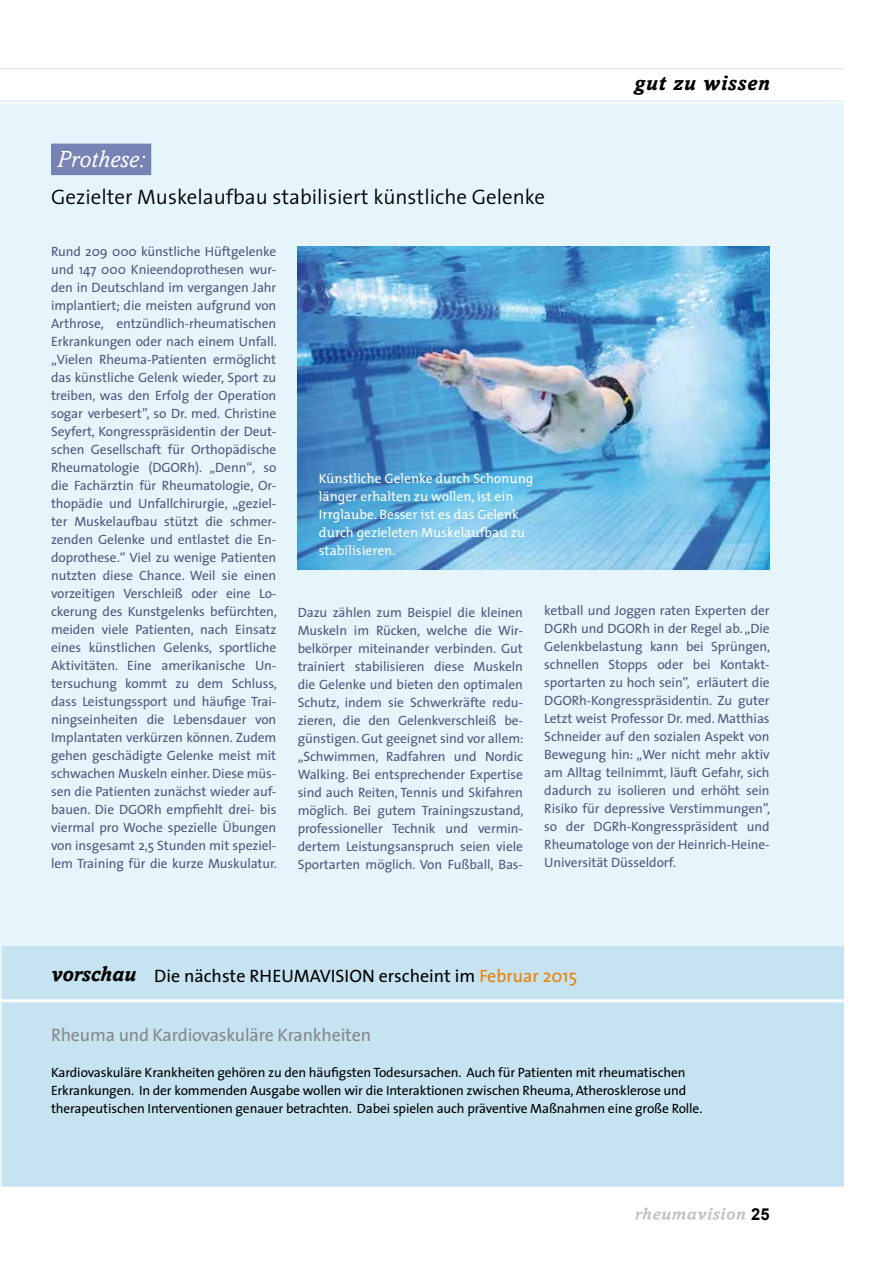
<style>
.page{position:relative;width:893px;height:1263px;background:#fff}
.page>*{position:absolute;margin:0;border:0;box-sizing:border-box;transform-origin:0 0}
.t1{font:italic 24px "Amasis";letter-spacing:.01em;color:#fff}
.t2{font:300 21px "The Sans";color:#000}
.t3{font:italic 700 21px "Amasis";letter-spacing:.04em;color:#000}
.t4{font:18px "The Sans";color:#000}
.t5{font:18px "The Sans";letter-spacing:-.01em;color:#87888a}
.t6{font:700 16.5px "Arial";color:#000}
.t7{font:13.5px/18px "The Sans";letter-spacing:-.005em;color:#4d5a7d;text-align:justify}
.t8{font:13.5px/18px "The Sans";letter-spacing:-.01em;color:#000}
.t9{font:13.5px/18px "The Mix";color:#fff}
.s1{font-family:"Amasis";font-weight:700;font-style:italic;font-size:21px}
.s2{color:#ee7f00}
</style>
<div class="page">
<svg style="left:635px;top:1207px;width:110px;height:13px"></svg>
<div style="left:0;top:91px;width:844px;height:1095px;background:#e6f5fc"></div>
<hr style="left:0;top:102px;width:844px;height:2px;background:#fff">
<hr style="left:0;top:68px;width:844px;height:2px;background:#e9e9ea">
<div style="left:0;top:72px;width:844px;height:27px;background:#fff"></div>
<div style="left:2px;top:946px;width:842px;height:240px;background:#c5e3f0"></div>
<div style="left:51px;top:144px;width:100px;height:31px;background:#7783b4"></div>
<img style="left:298px;top:247px;width:472px;height:323px">
<hr style="left:0;top:999px;width:844px;height:3px;background:#fff">
<h1 class="t1" style="left:57px;top:145px;width:89px">Prothese:</h1>
<h2 class="t2" style="left:51px;top:179px;width:496px">Gezielter Muskelaufbau stabilisiert künstliche Gelenke</h2>
<h2 class="t3" style="left:634px;top:71px;width:137px">gut zu wissen</h2>
<p class="t7" style="left:51px;top:242px;width:228px">Rund 209 000 künstliche Hüftgelenke und 147 000 Knieendoprothesen wur&shy;den in Deutschland im vergangen Jahr implantiert; die meisten aufgrund von Arthrose, entzündlich-rheumatischen Erkrankungen oder nach einem Unfall. „Vielen Rheuma-Patienten ermöglicht das künstliche Gelenk wieder, Sport zu treiben, was den Erfolg der Operation sogar verbesert”, so Dr. med. Christine Seyfert, Kongresspräsidentin der Deut&shy;schen Gesellschaft für Orthopädische Rheumatologie (DGORh). „Denn“, so die Fachärztin für Rheumatologie, Or&shy;thopädie und Unfallchirurgie, „geziel&shy;ter Muskelaufbau stützt die schmer&shy;zenden Gelenke und entlastet die En&shy;doprothese.“ Viel zu wenige Patienten nutzten diese Chance. Weil sie einen vorzeitigen Verschleiß oder eine Lo&shy;ckerung des Kunstgelenks befürchten, meiden viele Patienten, nach Einsatz eines künstlichen Gelenks, sportliche Aktivitäten. Eine amerikanische Un&shy;tersuchung kommt zu dem Schluss, dass Leistungssport und häufige Trai&shy;ningseinheiten die Lebensdauer von Implantaten verkürzen können. Zudem gehen geschädigte Gelenke meist mit schwachen Muskeln einher. Diese müs&shy;sen die Patienten zunächst wieder auf&shy;bauen. Die DGORh empfiehlt drei- bis viermal pro Woche spezielle Übungen von insgesamt 2,5 Stunden mit speziel&shy;lem Training für die kurze Muskulatur.</p>
<p class="t9" style="left:319px;top:469px;width:216px">Künstliche Gelenke durch Schonung länger erhalten zu wollen, ist ein<br>Irrglaube. Besser ist es das Gelenk durch gezieleten Muskelaufbau zu stabilisieren.</p>
<p class="t7" style="left:298px;top:603px;width:228px">Dazu zählen zum Beispiel die kleinen Muskeln im Rücken, welche die Wir&shy;belkörper miteinander verbinden. Gut trainiert stabilisieren diese Muskeln die Gelenke und bieten den optimalen Schutz, indem sie Schwerkräfte redu&shy;zieren, die den Gelenkverschleiß be&shy;günstigen. Gut geeignet sind vor allem: „Schwimmen, Radfahren und Nordic Walking. Bei entsprechender Expertise sind auch Reiten, Tennis und Skifahren möglich. Bei gutem Trainingszustand, professioneller Technik und vermin&shy;dertem Leistungsanspruch seien viele Sportarten möglich. Von Fußball, Bas-</p>
<p class="t7" style="left:544px;top:601px;width:228px">ketball und Joggen raten Experten der DGRh und DGORh in der Regel ab. „Die Gelenkbelastung kann bei Sprüngen, schnellen Stopps oder bei Kontakt&shy;sportarten zu hoch sein”, erläutert die DGORh-Kongresspräsidentin. Zu guter Letzt weist Professor Dr. med. Matthias Schneider auf den sozialen Aspekt von Bewegung hin: „Wer nicht mehr aktiv am Alltag teilnimmt, läuft Gefahr, sich dadurch zu isolieren und erhöht sein Risiko für depressive Verstimmungen”, so der DGRh-Kongresspräsident und Rheumatologe von der Heinrich-Heine-Universität Düsseldorf.</p>
<h3 class="t4" style="left:51px;top:960px;width:528px"><span class="s1">vorschau</span> Die nächste RHEUMAVISION erscheint im <span class="s2">Februar 2015</span></h3>
<h3 class="t5" style="left:51px;top:1020px;width:322px">Rheuma und Kardiovaskuläre Krankheiten</h3>
<p class="t8" style="left:51px;top:1063px;width:653px">Kardiovaskuläre Krankheiten gehören zu den häufigsten Todesursachen. Auch für Patienten mit rheumatischen<br>Erkrankungen. In der kommenden Ausgabe wollen wir die Interaktionen zwischen Rheuma, Atherosklerose und therapeutischen Interventionen genauer betrachten. Dabei spielen auch präventive Maßnahmen eine große Rolle.</p>
<p class="t6" style="left:751px;top:1203px;width:20px">25</p>
</div>
